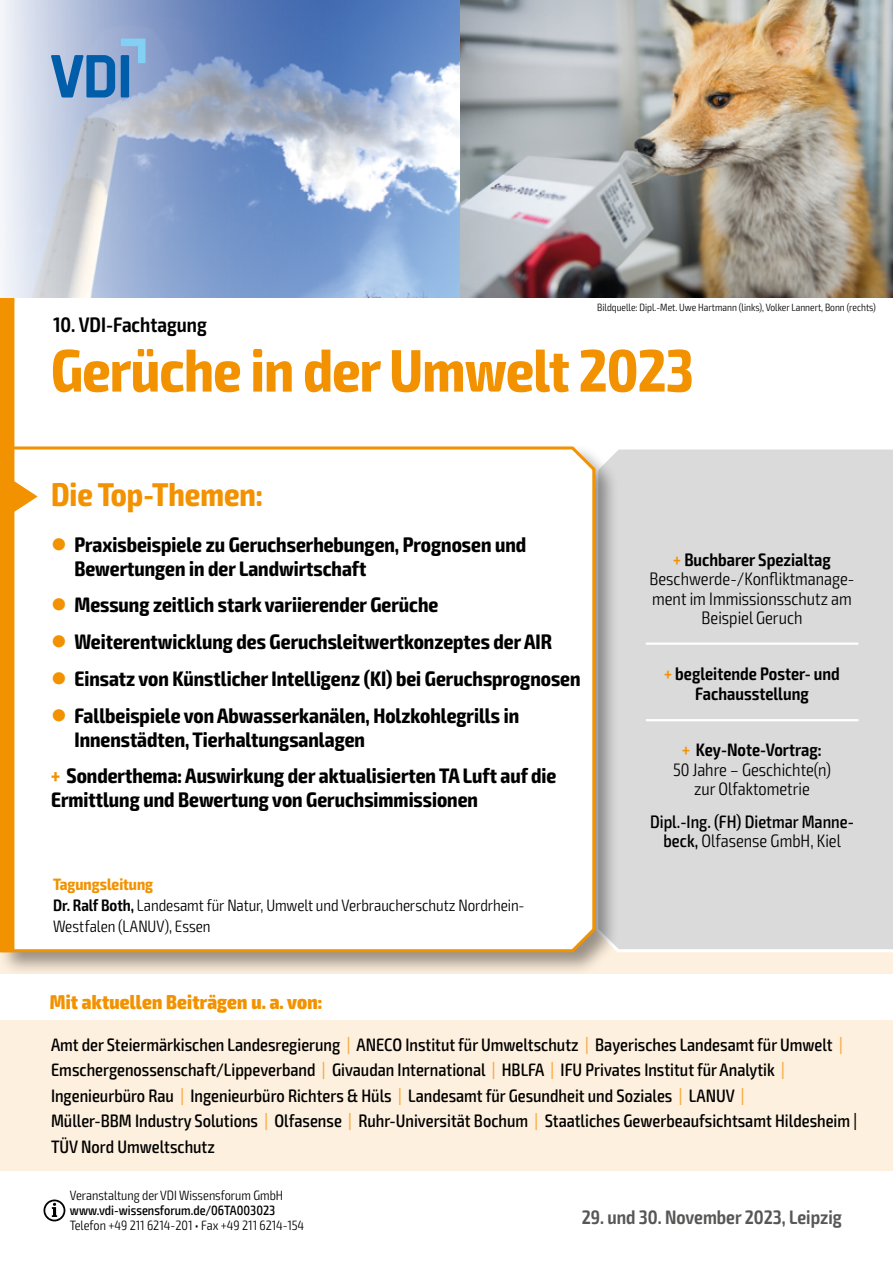
<style>
.page{position:relative;width:893px;height:1263px;background:#fff}
.page>*{position:absolute;margin:0;border:0;box-sizing:border-box;transform-origin:0 0}
.Subline_NEU{font:700 condensed 60px "Exo 2";letter-spacing:-.01em;color:#f39200}
.Top-Themen_Headline{font:700 condensed 33px "Exo 2";color:#f39200}
.Top-Themen_Bullets{font:700 condensed 21px/24px "Exo 2";color:#000}
.t1{font:600 condensed 21px "Exo 2";color:#000}
.Hören_Sie_Experten_von{font:800 condensed 20.1px "Exo 2";letter-spacing:.01em;color:#f39200}
.t2{font:600 condensed 19.5px "Exo 2";color:#575756}
.Firmen{font:500 condensed 18px/25.5px "Exo 2";color:#000}
.Headline_Termine{font:300 condensed 18px/19.5px "Exo 2";color:#000;text-align:center}
.Headline_Termine-2{font:500 condensed 18px/19.5px "Exo 2";color:#000;text-align:center}
.Headline_Termine-3{font:600 condensed 18px/19.5px "Exo 2";color:#000;text-align:center}
.t3{font:300 condensed 16.5px/21px "Exo 2";letter-spacing:-.005em;color:#000}
.t4{font:700 condensed 16.5px "Exo 2";color:#f39200}
.t5{font:300 condensed 13.5px "Exo 2";color:#000}
.t6{font:500 condensed 13.5px "Exo 2";color:#000}
.t7{font:300 condensed 10.5px "Exo 2";color:#000}
.s1{color:#f39200}
.s2{font-weight:600}
.s3{font-weight:600;color:#f39200}
.s4{font-weight:300}
.s5{color:#f7a941}
</style>
<div class="page">
<div style="left:619px;top:449px;width:274px;height:505px;background:#dadada"></div>
<div style="left:0;top:443px;width:619px;height:533px;background:#000;opacity:.4"></div>
<svg style="left:0;top:445px;width:597px;height:509px"></svg>
<svg style="left:0;top:298px;width:38px;height:654px"></svg>
<svg style="left:44px;top:1199px;width:21px;height:22px"></svg>
<div style="left:0;top:1020px;width:893px;height:151px;background:#fef0de"></div>
<hr style="left:646px;top:719px;width:212px;height:2px;background:#fff">
<img style="left:459px;top:0;width:434px;height:298px">
<img style="left:344px;top:0;width:115px;height:298px">
<svg style="left:0;top:0;width:344px;height:298px;background:#9cafd1"></svg>
<svg style="left:51px;top:39px;width:94px;height:58px;background:#6e9ac9"></svg>
<hr style="left:646px;top:642px;width:212px;height:3px;background:#fff">
<p class="t7" style="left:597px;top:301px;width:280px">Bildquelle: Dipl.-Met. Uwe Hartmann (links), Volker Lannert, Bonn (rechts)</p>
<p class="t1" style="left:53px;top:312px;width:155px">10. VDI-Fachtagung</p>
<p class="Subline_NEU" style="left:51px;top:335px;width:644px">Gerüche in der Umwelt 2023</p>
<p class="Top-Themen_Headline" style="left:51px;top:475px;width:214px">Die Top-Themen:</p>
<p class="Top-Themen_Bullets" style="left:74px;top:533px;width:453px;text-indent:-23px"><span class="s1">●</span> Praxisbeispiele zu Geruchserhebungen, Prognosen und<br>Bewertungen in der Landwirtschaft</p>
<p class="Top-Themen_Bullets" style="left:51px;top:593px;width:389px"><span class="s1">●</span> Messung zeitlich stark variierender Gerüche</p>
<p class="Top-Themen_Bullets" style="left:51px;top:630px;width:502px"><span class="s1">●</span> Weiterentwicklung des Geruchsleitwertkonzeptes der AIR</p>
<p class="Top-Themen_Bullets" style="left:51px;top:667px;width:531px"><span class="s1">●</span> Einsatz von Künstlicher Intelligenz (KI) bei Geruchsprognosen</p>
<p class="Top-Themen_Bullets" style="left:74px;top:704px;width:446px;text-indent:-23px"><span class="s1">●</span> Fallbeispiele von Abwasserkanälen, Holzkohlegrills in<br>Innenstädten, Tierhaltungsanlagen</p>
<p class="Top-Themen_Bullets" style="left:51px;top:764px;width:507px"><span class="s1">+</span> Sonderthema: Auswirkung der aktualisierten TA Luft auf die<br>Ermittlung und Bewertung von Geruchsimmissionen</p>
<p class="t4" style="left:53px;top:874px;width:102px">Tagungsleitung</p>
<p class="t3" style="left:53px;top:895px;width:473px"><span class="s2">Dr. Ralf Both,</span> Landesamt für Natur, Umwelt und Verbraucherschutz Nordrhein-<br>Westfalen (LANUV), Essen</p>
<p class="Hören_Sie_Experten_von" style="left:50px;top:990px;width:274px">Mit aktuellen Beiträgen u. a. von:</p>
<p class="Headline_Termine" style="left:649px;top:550px;width:206px"><span class="s3">+</span> <span class="s2">Buchbarer Spezialtag<br></span>Beschwerde-/Konfliktmanage&shy;ment im Immissionsschutz am<br>Beispiel Geruch</p>
<p class="Headline_Termine-3" style="left:664px;top:665px;width:177px"><span class="s1">+</span> begleitende Poster- und<br>Fachausstellung</p>
<p class="Headline_Termine" style="left:673px;top:740px;width:159px"><span class="s3">+</span> <span class="s2">Key-Note-Vortrag:<br></span>50 Jahre – Geschichte(n) zur Olfaktometrie</p>
<p class="Headline_Termine-2" style="left:650px;top:812px;width:205px">Dipl.-Ing. (FH) Dietmar Manne&shy;beck, <span class="s4">Olfasense GmbH, Kiel</span></p>
<p class="Firmen" style="left:51px;top:1032px;width:808px">Amt der Steiermärkischen Landesregierung <span class="s5">|</span> ANECO Institut für Umweltschutz <span class="s5">|</span> Bayerisches Landesamt für Umwelt <span class="s5">| </span>Emschergenossenschaft/Lippeverband <span class="s5">|</span> Givaudan International <span class="s5">|</span> HBLFA <span class="s5">|</span> IFU Privates Institut für Analytik <span class="s5">| </span>Ingenieurbüro Rau <span class="s5">|</span> Ingenieurbüro Richters &amp; Hüls <span class="s5">|</span> Landesamt für Gesundheit und Soziales <span class="s5">|</span> LANUV <span class="s5">|<br></span>Müller-BBM Industry Solutions <span class="s5">|</span> Olfasense <span class="s5">|</span> Ruhr-Universität Bochum <span class="s5">|</span> Staatliches Gewerbeaufsichtsamt Hildesheim | TÜV Nord Umweltschutz</p>
<p class="t5" style="left:70px;top:1187px;width:215px">Veranstaltung der VDI Wissensforum GmbH</p>
<p class="t6" style="left:70px;top:1202px;width:207px">www.vdi-wissensforum.de/06TA003023</p>
<p class="t5" style="left:70px;top:1217px;width:236px">Telefon +49 211 6214-201 • Fax +49 211 6214-154</p>
<p class="t2" style="left:582px;top:1205px;width:262px">29. und 30. November 2023, Leipzig</p>
</div>
